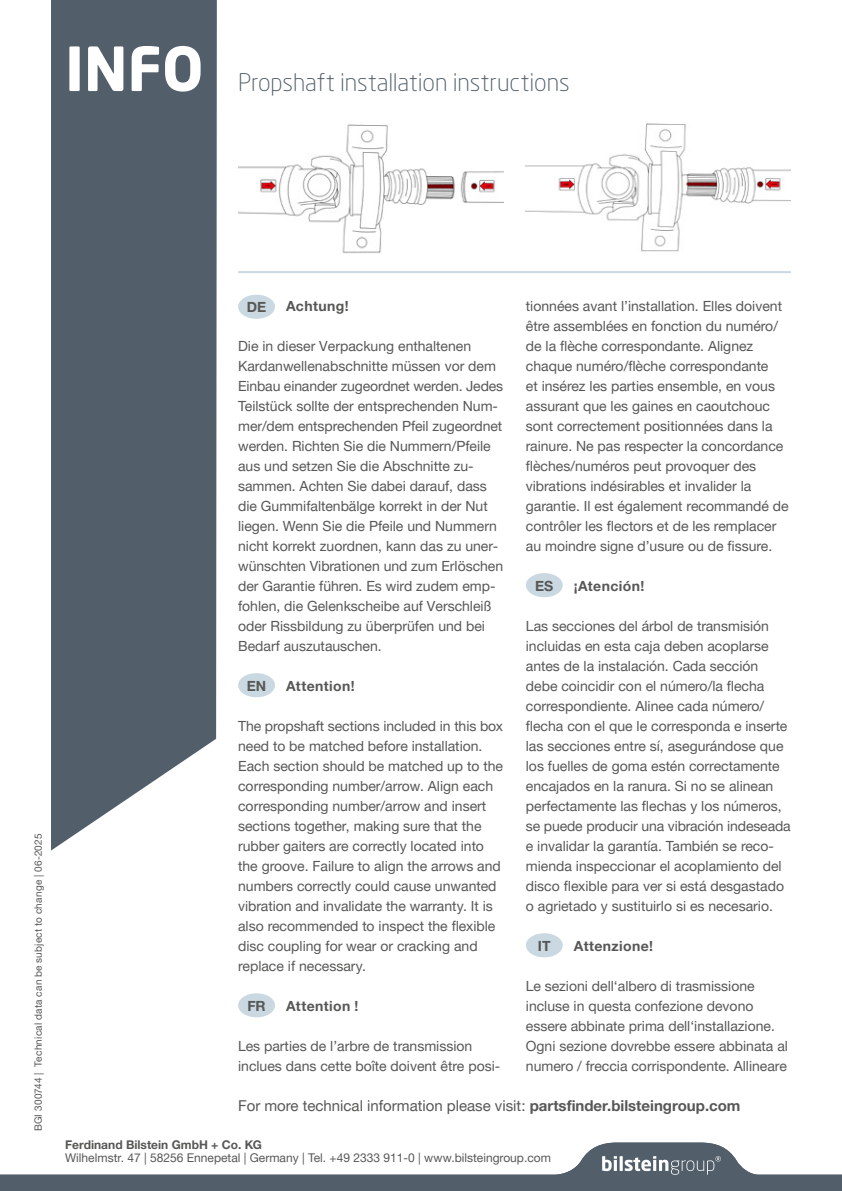
<style>
.page{position:relative;width:842px;height:1191px;background:#fff}
.page>*{position:absolute;margin:0;border:0;box-sizing:border-box;transform-origin:0 0}
.t1{font:700 60px "Neo Sans Pro";color:#fff}
.t2{font:300 24px "Neo Sans Pro";letter-spacing:-.005em;color:#525f6b}
.t3{font:15px "Helvetica Neue World 55 Roman";color:#575756}
.t4{font:14px/20px "Helvetica Neue World 55 Roman";color:#575756}
.t5{font:700 14px "Helvetica Neue World 75";letter-spacing:.025em;color:#575756}
.t6{font:12px "Helvetica Neue World 55 Roman";color:#575756}
.t7{font:700 12px "Helvetica Neue World 75";color:#575756}
.t8{font:10px "Helvetica Neue World 55 Roman";letter-spacing:.025em;color:#575756}
.s1{font-family:"Helvetica Neue World 75";font-weight:700}
</style>
<div class="page">
<img style="left:526px;top:123px;width:264px;height:129px">
<img style="left:239px;top:124px;width:264px;height:129px">
<svg style="left:51px;top:0;width:166px;height:850px;background:#5d6975"></svg>
<hr style="left:238px;top:271px;width:553px;height:2px;background:#c9d8e1">
<div style="left:238px;top:295px;width:37px;height:24px;background:#c9d8e1;border-radius:50%"></div>
<div style="left:238px;top:673px;width:37px;height:24px;background:#c9d8e1;border-radius:50%"></div>
<div style="left:238px;top:993px;width:37px;height:24px;background:#c9d8e1;border-radius:50%"></div>
<div style="left:526px;top:573px;width:37px;height:24px;background:#c9d8e1;border-radius:50%"></div>
<div style="left:526px;top:933px;width:37px;height:24px;background:#c9d8e1;border-radius:50%"></div>
<svg style="left:0;top:1142px;width:842px;height:49px"></svg>
<svg style="left:602px;top:1156px;width:119px;height:18px"></svg>
<h1 class="t1" style="left:65px;top:30px;width:140px">INFO</h1>
<h2 class="t2" style="left:238px;top:68px;width:333px">Propshaft installation instructions</h2>
<p class="t8" style="left:32px;top:1131px;width:299px;rotate:-90deg">BGI 300744 | Technical data can be subject to change | 06-2025</p>
<p class="t5" style="left:247px;top:299px;width:21px">DE</p>
<p class="t5" style="left:286px;top:298px;width:64px">Achtung!</p>
<p class="t4" style="left:238px;top:336px;width:267px">Die in dieser Verpackung enthaltenen Kardanwellenabschnitte müssen vor dem Einbau einander zugeordnet werden. Jedes Teilstück sollte der entsprechenden Num&shy;mer/dem entsprechenden Pfeil zugeordnet werden. Richten Sie die Nummern/Pfeile aus und setzen Sie die Abschnitte zu&shy;sammen. Achten Sie dabei darauf, dass die Gummifaltenbälge korrekt in der Nut liegen. Wenn Sie die Pfeile und Nummern nicht korrekt zuordnen, kann das zu uner&shy;wünschten Vibrationen und zum Erlöschen der Garantie führen. Es wird zudem emp&shy;fohlen, die Gelenkscheibe auf Verschleiß oder Rissbildung zu überprüfen und bei Bedarf auszutauschen.</p>
<p class="t5" style="left:247px;top:677px;width:21px">EN</p>
<p class="t5" style="left:286px;top:678px;width:70px">Attention!</p>
<p class="t4" style="left:238px;top:716px;width:267px">The propshaft sections included in this box need to be matched before installation.<br>Each section should be matched up to the corresponding number/arrow. Align each corresponding number/arrow and insert sections together, making sure that the rubber gaiters are correctly located into the groove. Failure to align the arrows and numbers correctly could cause unwanted vibration and invalidate the warranty. It is also recommended to inspect the flexible disc coupling for wear or cracking and replace if necessary.</p>
<p class="t5" style="left:247px;top:997px;width:20px">FR</p>
<p class="t5" style="left:286px;top:998px;width:74px">Attention !</p>
<p class="t4" style="left:238px;top:1036px;width:264px">Les parties de l’arbre de transmission inclues dans cette boîte doivent être posi-</p>
<p class="t4" style="left:526px;top:296px;width:264px">tionnées avant l’installation. Elles doivent être assemblées en fonction du numéro/ de la flèche correspondante. Alignez chaque numéro/flèche correspondante<br>et insérez les parties ensemble, en vous assurant que les gaines en caoutchouc sont correctement positionnées dans la rainure. Ne pas respecter la concordance flèches/numéros peut provoquer des vibrations indésirables et invalider la garantie. Il est également recommandé de contrôler les flectors et de les remplacer au moindre signe d’usure ou de fissure.</p>
<p class="t5" style="left:535px;top:577px;width:20px">ES</p>
<p class="t5" style="left:574px;top:578px;width:72px">¡Atención!</p>
<p class="t4" style="left:526px;top:616px;width:266px">Las secciones del árbol de transmisión incluidas en esta caja deben acoplarse antes de la instalación. Cada sección debe coincidir con el número/la flecha correspondiente. Alinee cada número/ flecha con el que le corresponda e inserte las secciones entre sí, asegurándose que los fuelles de goma estén correctamente encajados en la ranura. Si no se alinean perfectamente las flechas y los números, se puede producir una vibración indeseada e invalidar la garantía. También se reco&shy;mienda inspeccionar el acoplamiento del disco flexible para ver si está desgastado o agrietado y sustituirlo si es necesario.</p>
<p class="t5" style="left:538px;top:937px;width:14px">IT</p>
<p class="t5" style="left:574px;top:938px;width:81px">Attenzione!</p>
<p class="t4" style="left:526px;top:976px;width:264px">Le sezioni dell‘albero di trasmissione incluse in questa confezione devono essere abbinate prima dell‘installazione.<br>Ogni sezione dovrebbe essere abbinata al numero / freccia corrispondente. Allineare</p>
<p class="t3" style="left:238px;top:1097px;width:504px">For more technical information please visit: <span class="s1">partsfinder.bilsteingroup.com</span></p>
<p class="t7" style="left:65px;top:1137px;width:198px">Ferdinand Bilstein GmbH + Co. KG</p>
<p class="t6" style="left:65px;top:1150px;width:487px">Wilhelmstr. 47 | 58256 Ennepetal | Germany | Tel. +49 2333 911-0 | www.bilsteingroup.com</p>
</div>
